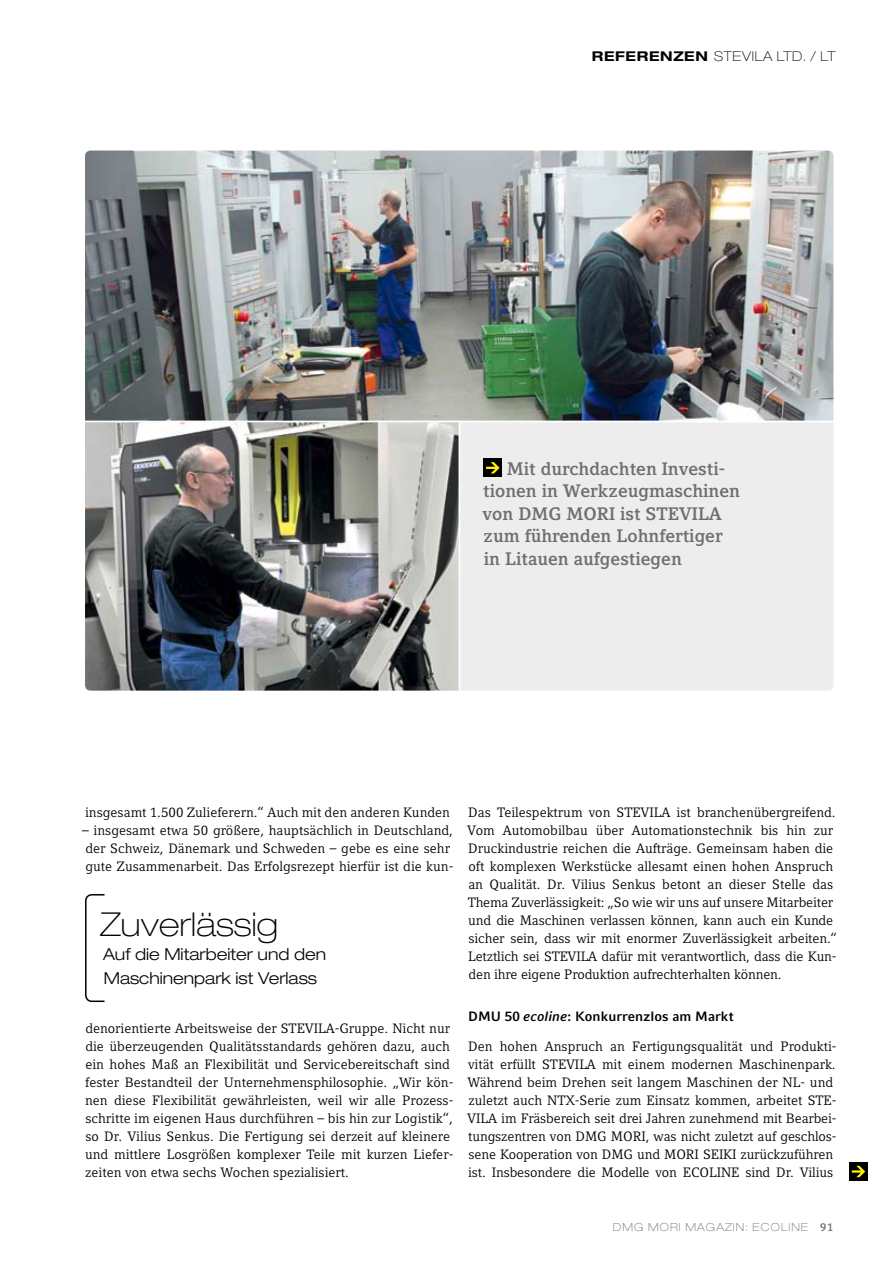
<style>
.page{position:relative;width:893px;height:1263px;background:#fff}
.page>*{position:absolute;margin:0;border:0;box-sizing:border-box;transform-origin:0 0}
.t1{font:100 expanded 33px "Helvetica Neue LT Std";color:#000}
.t2{font:700 18px/22.5px "Compatil Letter LT Pro";color:#6d6e71}
.t3{font:300 expanded 16.5px/24px "Helvetica Neue LT Std";color:#000}
.t4{font:13.5px/18px "Compatil Letter LT Pro";color:#000}
.t5{font:700 13.5px "Compatil Fact LT Pro";color:#000}
.t6{font:100 expanded 13.5px "Helvetica Neue LT Std";letter-spacing:.05em;color:#000}
.t7{font:100 expanded 11.1px "Helvetica Neue LT Std";letter-spacing:.1em;color:#6d6e71}
.s1{font-weight:700}
.s2{font-style:italic}
.s3{font-family:"Compatil Letter LT Pro";font-weight:700;font-stretch:normal}
</style>
<div class="page">
<svg style="left:85px;top:894px;width:20px;height:109px"></svg>
<div style="left:849px;top:1162px;width:18px;height:18px;background:#000"></div>
<svg style="left:852px;top:1166px;width:13px;height:11px"></svg>
<img style="left:85px;top:422px;width:373px;height:269px">
<div style="left:460px;top:422px;width:373px;height:269px;background:#ededed"></div>
<div style="left:484px;top:459px;width:18px;height:18px;background:#000"></div>
<svg style="left:486px;top:462px;width:14px;height:11px"></svg>
<img style="left:85px;top:151px;width:748px;height:270px">
<p class="t6" style="left:592px;top:48px;width:245px"><span class="s1">REFERENZEN</span> STEVILA Ltd . / LT</p>
<h2 class="t2" style="left:483px;top:457px;width:259px;text-indent:24px">Mit durchdachten Investi&shy;tionen in Werkzeugmaschinen von DMG MORI ist STEVILA zum führenden Lohnfertiger in Litauen aufgestiegen</h2>
<p class="t4" style="left:85px;top:803px;width:366px">insgesamt 1.500 Zulieferern.“ Auch mit den anderen Kunden</p>
<p class="t4" style="left:82px;top:821px;width:373px">– insgesamt etwa 50 größere, hauptsächlich in Deutschland, der Schweiz, Dänemark und Schweden – gebe es eine sehr gute Zusammenarbeit. Das Erfolgsrezept hierfür ist die kun-</p>
<h1 class="t1" style="left:100px;top:904px;width:179px">Zuverlässig</h1>
<p class="t3" style="left:103px;top:942px;width:225px">Auf die Mitarbeiter und den<br>Maschinenpark ist Verlass</p>
<p class="t4" style="left:85px;top:1019px;width:370px">denorientierte Arbeitsweise der STEVILA-Gruppe. Nicht nur die überzeugenden Qualitätsstandards gehören dazu, auch ein hohes Maß an Flexibilität und Servicebereitschaft sind fester Bestandteil der Unternehmensphilosophie. „Wir kön&shy;nen diese Flexibilität gewährleisten, weil wir alle Prozess&shy;schritte im eigenen Haus durchführen – bis hin zur Logistik“, so Dr. Vilius Senkus. Die Fertigung sei derzeit auf kleinere und mittlere Losgrößen komplexer Teile mit kurzen Liefer&shy;zeiten von etwa sechs Wochen spezialisiert.</p>
<p class="t4" style="left:467px;top:803px;width:371px">Das Teilespektrum von STEVILA ist branchenübergreifend.<br>Vom Automobilbau über Automationstechnik bis hin zur Druckindustrie reichen die Aufträge. Gemeinsam haben die oft komplexen Werkstücke allesamt einen hohen Anspruch an Qualität. Dr. Vilius Senkus betont an dieser Stelle das Thema Zuverlässigkeit: „So wie wir uns auf unsere Mitarbeiter und die Maschinen verlassen können, kann auch ein Kunde sicher sein, dass wir mit enormer Zuverlässigkeit arbeiten.“ Letztlich sei STEVILA dafür mit verantwortlich, dass die Kun&shy;den ihre eigene Produktion aufrechterhalten können.</p>
<p class="t5" style="left:468px;top:1008px;width:267px">DMU 50 <span class="s2">ecoline</span>: Konkurrenzlos am Markt</p>
<p class="t4" style="left:467px;top:1037px;width:371px">Den hohen Anspruch an Fertigungsqualität und Produkti&shy;vität erfüllt STEVILA mit einem modernen Maschinenpark.<br>Während beim Drehen seit langem Maschinen der NL- und zuletzt auch NTX-Serie zum Einsatz kommen, arbeitet STE-VILA im Fräsbereich seit drei Jahren zunehmend mit Bearbei&shy;tungszentren von DMG MORI, was nicht zuletzt auf geschlos&shy;sene Kooperation von DMG und MORI SEIKI zurückzuführen ist. Insbesondere die Modelle von ECOLINE sind Dr. Vilius</p>
<p class="t7" style="left:613px;top:1220px;width:222px">DMG MORI Magazin: ECOLINE <span class="s3">91</span></p>
</div>
